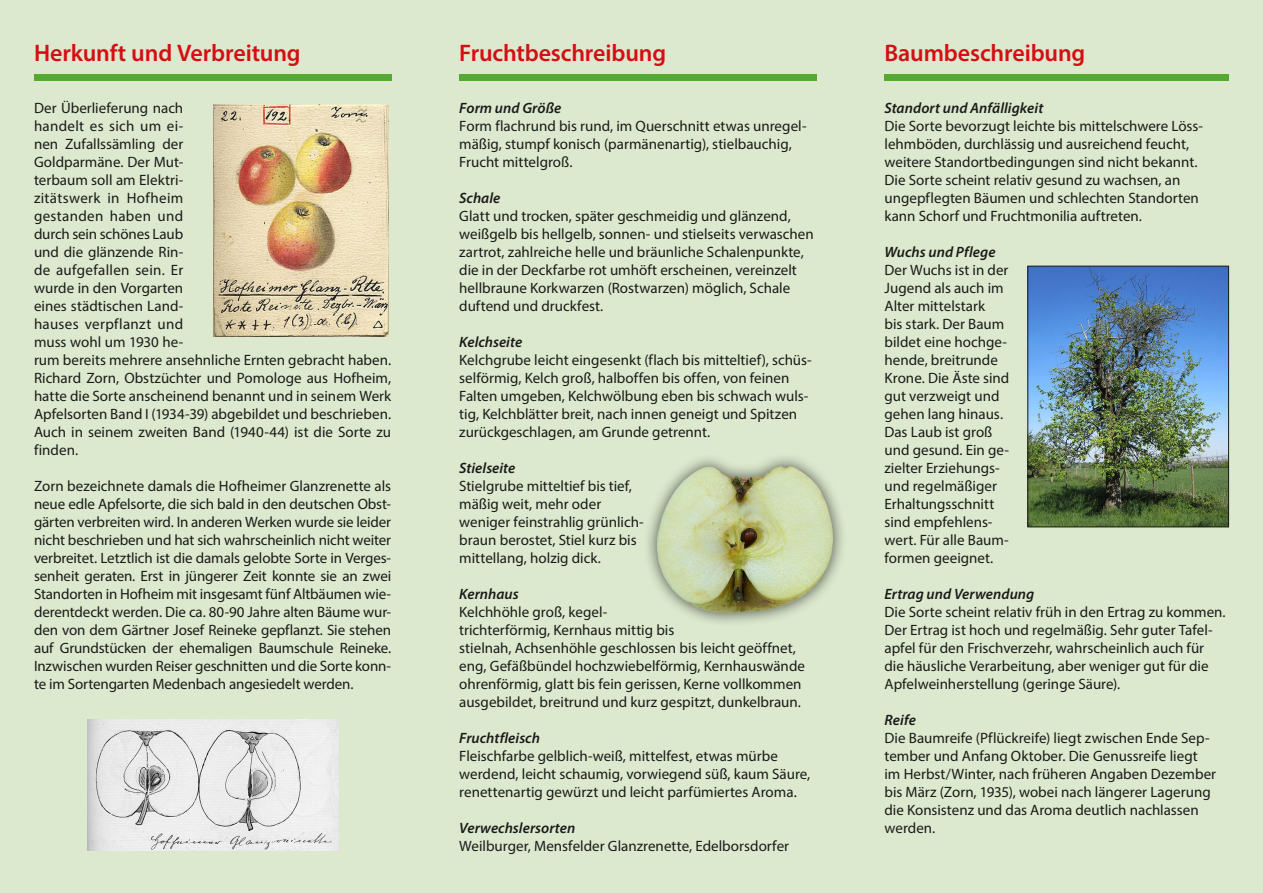
<style>
.page{position:relative;width:1263px;height:893px;background:#dce9ce}
.page>*{position:absolute;margin:0;border:0;box-sizing:border-box;transform-origin:0 0}
.t1{font:600 24px "Myriad Pro";letter-spacing:-.005em;color:#d40f14}
.t2{font:15px/18px "Myriad Pro";color:#1a1a18}
.t3{font:italic 600 15px "Myriad Pro";letter-spacing:.005em;color:#1a1a18}
</style>
<div class="page">
<div style="left:34px;top:74px;width:357px;height:7px;background:#54a930"></div>
<div style="left:459px;top:74px;width:357px;height:7px;background:#54a930"></div>
<div style="left:884px;top:74px;width:345px;height:7px;background:#54a930"></div>
<img style="left:1029px;top:268px;width:198px;height:257px">
<div style="left:1027px;top:266px;width:202px;height:261px;border:1px solid #1a1a18"></div>
<div style="left:643px;top:452px;width:204px;height:175px;background:#1a1a18;opacity:.75"></div>
<img style="left:726px;top:466px;width:62px;height:12px">
<img style="left:213px;top:105px;width:176px;height:232px">
<img style="left:87px;top:719px;width:251px;height:131px">
<h1 class="t1" style="left:34px;top:37px;width:268px">Herkunft und Verbreitung</h1>
<h1 class="t1" style="left:459px;top:37px;width:208px">Fruchtbeschreibung</h1>
<h1 class="t1" style="left:884px;top:37px;width:202px">Baumbeschreibung</h1>
<p class="t3" style="left:459px;top:99px;width:103px">Form und Größe</p>
<p class="t2" style="left:459px;top:117px;width:349px">Form flachrund bis rund, im Querschnitt etwas unregel&shy;mäßig, stumpf konisch (parmänenartig), stielbauchig,<br>Frucht mittelgroß.</p>
<p class="t3" style="left:459px;top:189px;width:43px">Schale</p>
<p class="t2" style="left:459px;top:207px;width:356px">Glatt und trocken, später geschmeidig und glänzend, weißgelb bis hellgelb, sonnen- und stielseits verwaschen zartrot, zahlreiche helle und bräunliche Schalenpunkte, die in der Deckfarbe rot umhöft erscheinen, vereinzelt hellbraune Korkwarzen (Rostwarzen) möglich, Schale duftend und druckfest.</p>
<p class="t3" style="left:459px;top:333px;width:64px">Kelchseite</p>
<p class="t2" style="left:459px;top:351px;width:354px">Kelchgrube leicht eingesenkt (flach bis mitteltief), schüs&shy;selförmig, Kelch groß, halboffen bis offen, von feinen Falten umgeben, Kelchwölbung eben bis schwach wuls&shy;tig, Kelchblätter breit, nach innen geneigt und Spitzen zurückgeschlagen, am Grunde getrennt.</p>
<p class="t3" style="left:459px;top:459px;width:58px">Stielseite</p>
<p class="t2" style="left:459px;top:477px;width:186px">Stielgrube mitteltief bis tief, mäßig weit, mehr oder weniger feinstrahlig grünlich&shy;braun berostet, Stiel kurz bis mittellang, holzig dick.</p>
<p class="t3" style="left:459px;top:585px;width:61px">Kernhaus</p>
<p class="t2" style="left:459px;top:603px;width:347px">Kelchhöhle groß, kegel-<br>trichterförmig, Kernhaus mittig bis<br>stielnah, Achsenhöhle geschlossen bis leicht geöffnet, eng, Gefäßbündel hochzwiebelförmig, Kernhauswände ohrenförmig, glatt bis fein gerissen, Kerne vollkommen ausgebildet, breitrund und kurz gespitzt, dunkelbraun.</p>
<p class="t3" style="left:459px;top:729px;width:82px">Fruchtfleisch</p>
<p class="t2" style="left:459px;top:747px;width:353px">Fleischfarbe gelblich-weiß, mittelfest, etwas mürbe werdend, leicht schaumig, vorwiegend süß, kaum Säure, renettenartig gewürzt und leicht parfümiertes Aroma.</p>
<p class="t3" style="left:459px;top:819px;width:118px">Verwechslersorten</p>
<p class="t2" style="left:459px;top:837px;width:331px">Weilburger, Mensfelder Glanzrenette, Edelborsdorfer</p>
<p class="t2" style="left:34px;top:99px;width:359px">Der Überlieferung nach<br>handelt es sich um ei-<br>nen Zufallssämling der<br>Goldparmäne. Der Mut-<br>terbaum soll am Elektri-<br>zitätswerk in Hofheim<br>gestanden haben und<br>durch sein schönes Laub<br>und die glänzende Rin-<br>de aufgefallen sein. Er<br>wurde in den Vorgarten<br>eines städtischen Land-<br>hauses verpflanzt und<br>muss wohl um 1930 he-<br>rum bereits mehrere ansehnliche Ernten gebracht haben.<br>Richard Zorn, Obstzüchter und Pomologe aus Hofheim, hatte die Sorte anscheinend benannt und in seinem Werk<br>Apfelsorten Band I (1934-39) abgebildet und beschrieben.<br>Auch in seinem zweiten Band (1940-44) ist die Sorte zu finden.</p>
<p class="t2" style="left:34px;top:477px;width:359px;text-align:justify">Zorn bezeichnete damals die Hofheimer Glanzrenette als neue edle Apfelsorte, die sich bald in den deutschen Obst&shy;gärten verbreiten wird. In anderen Werken wurde sie leider nicht beschrieben und hat sich wahrscheinlich nicht weiter verbreitet. Letztlich ist die damals gelobte Sorte in Verges&shy;senheit geraten. Erst in jüngerer Zeit konnte sie an zwei Standorten in Hofheim mit insgesamt fünf Altbäumen wie&shy;derentdeckt werden. Die ca. 80-90 Jahre alten Bäume wur&shy;den von dem Gärtner Josef Reineke gepflanzt. Sie stehen auf Grundstücken der ehemaligen Baumschule Reineke.<br>Inzwischen wurden Reiser geschnitten und die Sorte konn&shy;te im Sortengarten Medenbach angesiedelt werden.</p>
<p class="t3" style="left:884px;top:99px;width:160px">Standort und Anfälligkeit</p>
<p class="t2" style="left:884px;top:117px;width:320px">Die Sorte bevorzugt leichte bis mittelschwere Löss&shy;lehmböden, durchlässig und ausreichend feucht, weitere Standortbedingungen sind nicht bekannt.<br>Die Sorte scheint relativ gesund zu wachsen, an ungepflegten Bäumen und schlechten Standorten kann Schorf und Fruchtmonilia auftreten.</p>
<p class="t3" style="left:884px;top:243px;width:113px">Wuchs und Pflege</p>
<p class="t2" style="left:884px;top:261px;width:126px">Der Wuchs ist in der<br>Jugend als auch im<br>Alter mittelstark<br>bis stark. Der Baum bildet eine hochge&shy;hende, breitrunde<br>Krone. Die Äste sind gut verzweigt und gehen lang hinaus.<br>Das Laub ist groß und gesund. Ein ge&shy;zielter Erziehungs&shy;und regelmäßiger<br>Erhaltungsschnitt sind empfehlens&shy;wert. Für alle Baum&shy;formen geeignet.</p>
<p class="t3" style="left:884px;top:585px;width:151px">Ertrag und Verwendung</p>
<p class="t2" style="left:884px;top:603px;width:343px">Die Sorte scheint relativ früh in den Ertrag zu kommen.<br>Der Ertrag ist hoch und regelmäßig. Sehr guter Tafel&shy;apfel für den Frischverzehr, wahrscheinlich auch für die häusliche Verarbeitung, aber weniger gut für die Apfelweinherstellung (geringe Säure).</p>
<p class="t3" style="left:884px;top:711px;width:33px">Reife</p>
<p class="t2" style="left:884px;top:729px;width:333px">Die Baumreife (Pflückreife) liegt zwischen Ende Sep&shy;tember und Anfang Oktober. Die Genussreife liegt im Herbst/Winter, nach früheren Angaben Dezember bis März (Zorn, 1935), wobei nach längerer Lagerung die Konsistenz und das Aroma deutlich nachlassen werden.</p>
</div>
